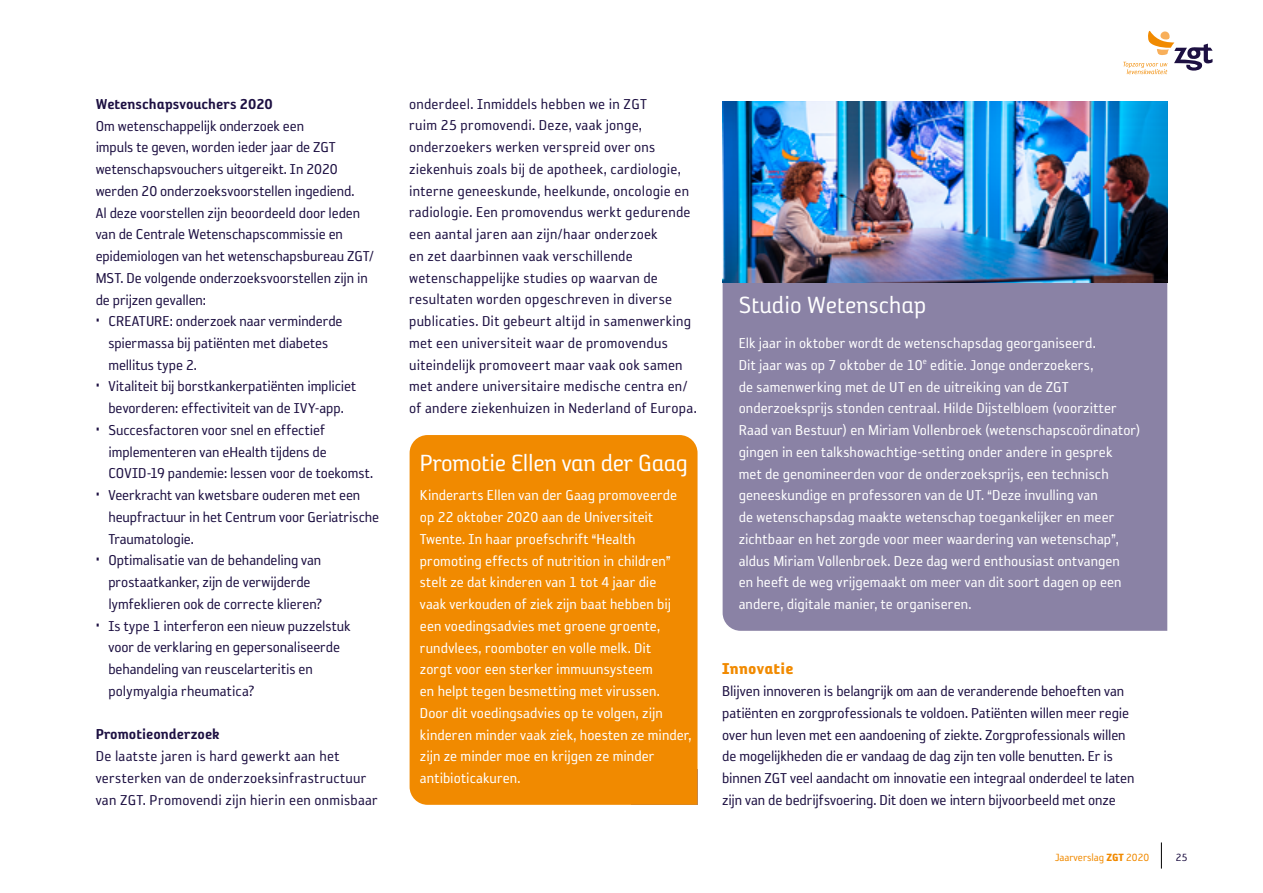
<style>
.page{position:relative;width:1263px;height:893px;background:#fff}
.page>*{position:absolute;margin:0;border:0;box-sizing:border-box;transform-origin:0 0}
.t1{font:27px "Reykjavik Two OT A Gauge";letter-spacing:-.005em;color:#fff}
.t2{font:18px "Reykjavik Two OT D Gauge";letter-spacing:.015em;color:#f18a00}
.t3{font:16.5px/21.8px "Reykjavik One OT A Gauge";color:#1d1042}
.t4{font:16.5px/21.8px "Reykjavik One OT A Gauge";letter-spacing:.005em;color:#fff}
.t5{font:16.5px "Reykjavik Two OT C Gauge";color:#1d1042}
.t6{font:12px "Reykjavik One OT A Gauge";color:#f18a00}
.t7{font:12px "Reykjavik One OT A Gauge";color:#1d1042}
.s1{font-family:"Reykjavik One OT D Gauge"}
</style>
<div class="page">
<svg style="left:1123px;top:30px;width:89px;height:44px"></svg>
<svg style="left:1161px;top:842px;width:1px;height:27px"></svg>
<div style="left:723px;top:283px;width:444px;height:348px;background:#8a82a5"></div>
<img style="left:723px;top:102px;width:444px;height:181px">
<div style="left:410px;top:435px;width:287px;height:370px;background:#f18a00"></div>
<p class="t5" style="left:96px;top:95px;width:179px">Wetenschapsvouchers 2020</p>
<p class="t3" style="left:96px;top:115px;width:280px">Om wetenschappelijk onderzoek een<br>impuls te geven, worden ieder jaar de ZGT wetenschapsvouchers uitgereikt. In 2020 werden 20 onderzoeksvoorstellen ingediend.<br>Al deze voorstellen zijn beoordeeld door leden van de Centrale Wetenschapscommissie en epidemiologen van het wetenschapsbureau ZGT/ MST. De volgende onderzoeksvoorstellen zijn in de prijzen gevallen:</p>
<p class="t3" style="left:108px;top:310px;width:236px;text-indent:-13px">• CREATURE: onderzoek naar verminderde spiermassa bij patiënten met diabetes mellitus type 2.</p>
<p class="t3" style="left:96px;top:376px;width:262px;text-align:center">• Vitaliteit bij borstkankerpatiënten impliciet bevorderen: effectiviteit van de IVY-app.</p>
<p class="t3" style="left:108px;top:419px;width:266px;text-indent:-13px">• Succesfactoren voor snel en effectief implementeren van eHealth tijdens de<br>COVID-19 pandemie: lessen voor de toekomst.</p>
<p class="t3" style="left:108px;top:484px;width:272px;text-indent:-13px">• Veerkracht van kwetsbare ouderen met een heupfractuur in het Centrum voor Geriatrische<br>Traumatologie.</p>
<p class="t3" style="left:108px;top:550px;width:215px;text-indent:-13px">• Optimalisatie van de behandeling van prostaatkanker, zijn de verwijderde lymfeklieren ook de correcte klieren?</p>
<p class="t3" style="left:108px;top:615px;width:243px;text-indent:-13px">• Is type 1 interferon een nieuw puzzelstuk voor de verklaring en gepersonaliseerde behandeling van reuscelarteritis en polymyalgia rheumatica?</p>
<p class="t5" style="left:96px;top:726px;width:126px">Promotieonderzoek</p>
<p class="t3" style="left:96px;top:745px;width:284px">De laatste jaren is hard gewerkt aan het versterken van de onderzoeksinfrastructuur van ZGT. Promovendi zijn hierin een onmisbaar</p>
<p class="t3" style="left:409px;top:93px;width:289px">onderdeel. Inmiddels hebben we in ZGT<br>ruim 25 promovendi. Deze, vaak jonge, onderzoekers werken verspreid over ons ziekenhuis zoals bij de apotheek, cardiologie, interne geneeskunde, heelkunde, oncologie en radiologie. Een promovendus werkt gedurende een aantal jaren aan zijn/haar onderzoek<br>en zet daarbinnen vaak verschillende wetenschappelijke studies op waarvan de resultaten worden opgeschreven in diverse publicaties. Dit gebeurt altijd in samenwerking met een universiteit waar de promovendus uiteindelijk promoveert maar vaak ook samen met andere universitaire medische centra en/ of andere ziekenhuizen in Nederland of Europa.</p>
<h1 class="t1" style="left:420px;top:449px;width:269px">Promotie Ellen van der Gaag</h1>
<p class="t4" style="left:420px;top:485px;width:273px">Kinderarts Ellen van der Gaag promoveerde op 22 oktober 2020 aan de Universiteit Twente. In haar proefschrift “Health promoting effects of nutrition in children” stelt ze dat kinderen van 1 tot 4 jaar die<br>vaak verkouden of ziek zijn baat hebben bij een voedingsadvies met groene groente, rundvlees, roomboter en volle melk. Dit<br>zorgt voor een sterker immuunsysteem<br>en helpt tegen besmetting met virussen.<br>Door dit voedingsadvies op te volgen, zijn kinderen minder vaak ziek, hoesten ze minder, zijn ze minder moe en krijgen ze minder antibioticakuren.</p>
<h1 class="t1" style="left:739px;top:291px;width:189px">Studio Wetenschap</h1>
<p class="t4" style="left:739px;top:332px;width:403px">Elk jaar in oktober wordt de wetenschapsdag georganiseerd.<br>Dit jaar was op 7 oktober de 10<sup>e</sup> editie. Jonge onderzoekers,<br>de samenwerking met de UT en de uitreiking van de ZGT onderzoeksprijs stonden centraal. Hilde Dijstelbloem (voorzitter Raad van Bestuur) en Miriam Vollenbroek (wetenschapscoördinator) gingen in een talkshowachtige-setting onder andere in gesprek<br>met de genomineerden voor de onderzoeksprijs, een technisch geneeskundige en professoren van de UT. “Deze invulling van<br>de wetenschapsdag maakte wetenschap toegankelijker en meer zichtbaar en het zorgde voor meer waardering van wetenschap”, aldus Miriam Vollenbroek. Deze dag werd enthousiast ontvangen<br>en heeft de weg vrijgemaakt om meer van dit soort dagen op een andere, digitale manier, te organiseren.</p>
<p class="t2" style="left:722px;top:659px;width:73px">Innovatie</p>
<p class="t3" style="left:722px;top:680px;width:414px">Blijven innoveren is belangrijk om aan de veranderende behoeften van patiënten en zorgprofessionals te voldoen. Patiënten willen meer regie over hun leven met een aandoening of ziekte. Zorgprofessionals willen de mogelijkheden die er vandaag de dag zijn ten volle benutten. Er is binnen ZGT veel aandacht om innovatie een integraal onderdeel te laten zijn van de bedrijfsvoering. Dit doen we intern bijvoorbeeld met onze</p>
<p class="t6" style="left:1055px;top:851px;width:96px">Jaarverslag <span class="s1">ZGT</span> 2020</p>
<p class="t7" style="left:1176px;top:851px;width:13px">25</p>
</div>
